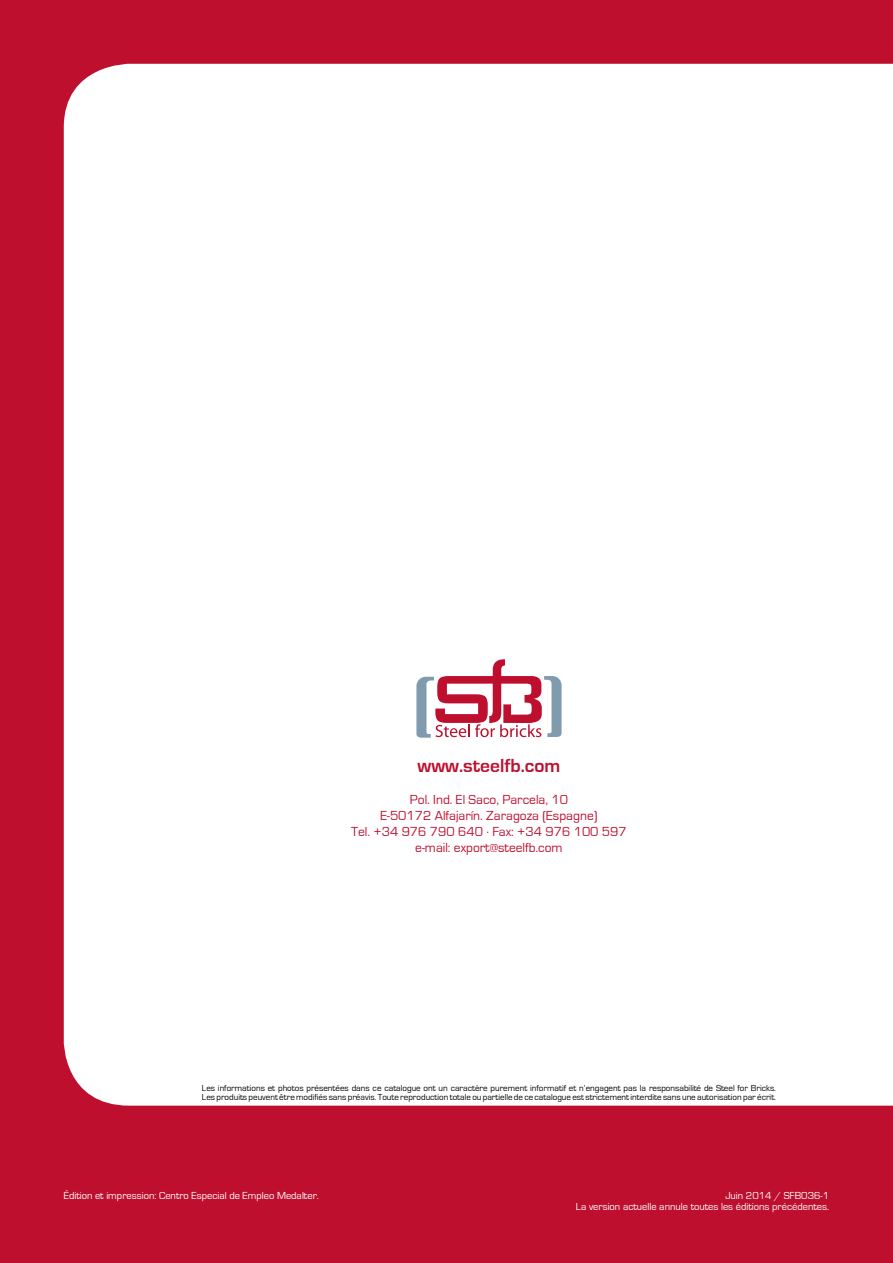
<style>
.page{position:relative;width:893px;height:1263px;background:#be0f2e}
.page>*{position:absolute;margin:0;border:0;box-sizing:border-box;transform-origin:0 0}
.t1{font:700 19.5px "Eurostile";color:#be0f2e}
.t2{font:13.5px/16.2px "Eurostile";color:#be0f2e;text-align:center}
.t3{font:10.5px/10.6px "Eurostile";color:#fff;text-align:right}
.t4{font:9px/9px "Eurostile";color:#000}
</style>
<div class="page">
<div style="left:64px;top:64px;width:829px;height:1042px;background:#fff"></div>
<svg style="left:416px;top:659px;width:146px;height:79px"></svg>
<h1 class="t1" style="left:417px;top:755px;width:144px">www.steelfb.com</h1>
<h2 class="t2" style="left:351px;top:791px;width:277px">Pol. Ind. El Saco, Parcela, 10<br>E-50172 Alfajarín. Zaragoza (Espagne)<br>Tel. +34 976 790 640 . Fax: +34 976 100 597 e-mail: export@steelfb.com</h2>
<p class="t4" style="left:202px;top:1084px;width:576px">Les informations et photos présentées dans ce catalogue ont un caractère purement informatif et n’engagent pas la responsabilité de Steel for Bricks.<br>Les produits peuvent être modifiés sans préavis. Toute reproduction totale ou partielle de ce catalogue est strictement interdite sans une autorisation par écrit.</p>
<p class="t3" style="left:64px;top:1190px;width:257px">Édition et impression: Centro Especial de Empleo Medalter.</p>
<p class="t3" style="left:576px;top:1190px;width:255px">Juin 2014 / SFB036-1<br>La version actuelle annule toutes les éditions précédentes.</p>
</div>
